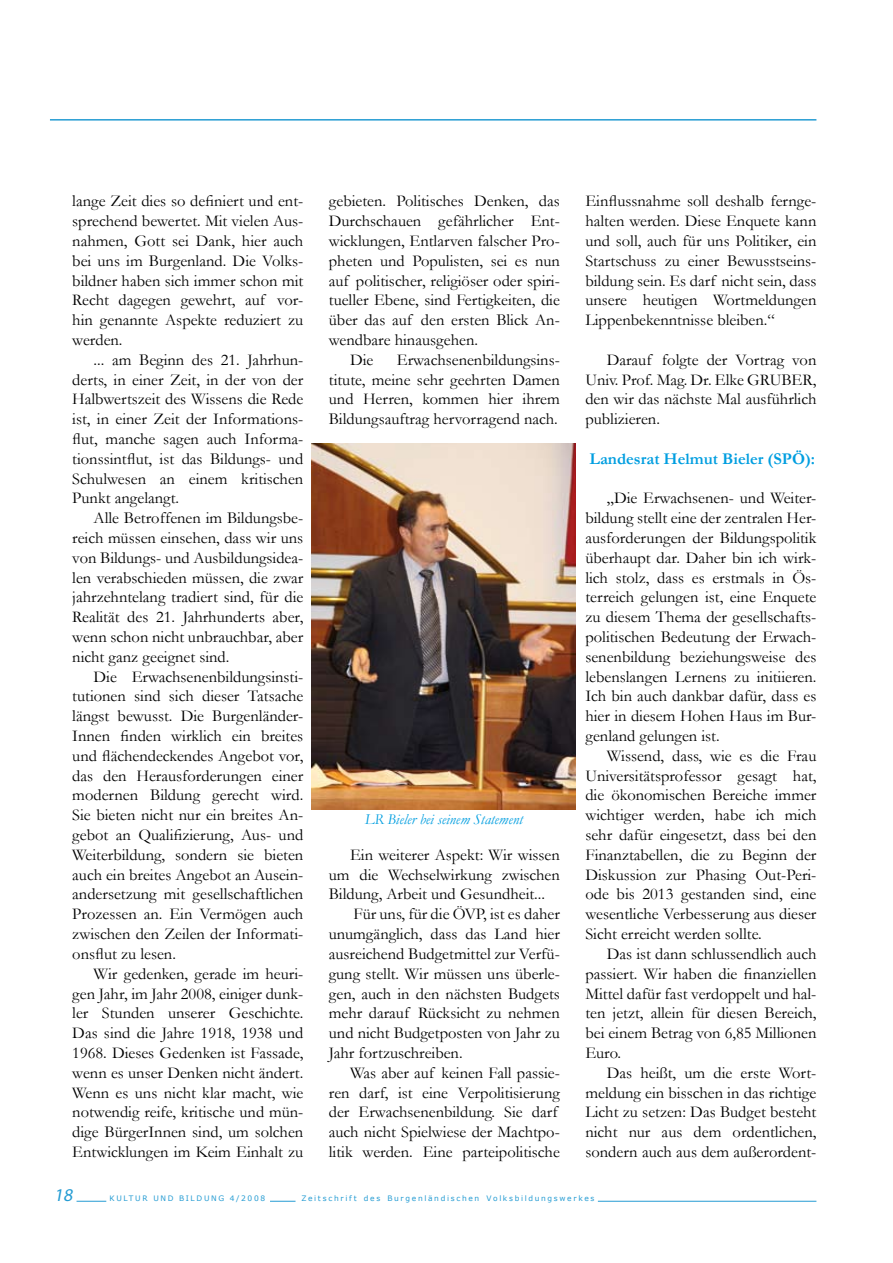
<style>
.page{position:relative;width:893px;height:1263px;background:#fff}
.page>*{position:absolute;margin:0;border:0;box-sizing:border-box;transform-origin:0 0}
.t1{font:italic 18px "Myriad Pro";color:#259cd3}
.t2{font:16.5px/19.8px "Garamond";color:#000;text-align:justify}
.t3{font:700 16.5px "Garamond";color:#009ee0}
.t4{font:italic 15px "Garamond";color:#009ee0}
.t5{font:7.5px "Verdana";letter-spacing:.225em;color:#259cd3}
</style>
<div class="page">
<hr style="left:50px;top:119px;width:766px;height:2px;background:#259cd3">
<hr style="left:598px;top:1201px;width:218px;height:1px;background:#259cd3">
<svg style="left:270px;top:1201px;width:26px;height:1px"></svg>
<svg style="left:77px;top:1201px;width:29px;height:1px"></svg>
<img style="left:311px;top:443px;width:265px;height:366px">
<p class="t2" style="left:72px;top:191px;width:233px">lange Zeit dies so definiert und ent&shy;sprechend bewertet. Mit vielen Aus&shy;nahmen, Gott sei Dank, hier auch bei uns im Burgenland. Die Volks&shy;bildner haben sich immer schon mit Recht dagegen gewehrt, auf vor&shy;hin genannte Aspekte reduziert zu werden.</p>
<p class="t2" style="left:72px;top:349px;width:233px;text-indent:21px">... am Beginn des 21. Jahrhun&shy;derts, in einer Zeit, in der von der Halbwertszeit des Wissens die Rede ist, in einer Zeit der Informations&shy;flut, manche sagen auch Informa&shy;tionssintflut, ist das Bildungs- und Schulwesen an einem kritischen Punkt angelangt.</p>
<p class="t2" style="left:72px;top:508px;width:233px;text-indent:21px">Alle Betroffenen im Bildungsbe&shy;reich müssen einsehen, dass wir uns von Bildungs- und Ausbildungsidea&shy;len verabschieden müssen, die zwar jahrzehntelang tradiert sind, für die Realität des 21. Jahrhunderts aber, wenn schon nicht unbrauchbar, aber nicht ganz geeignet sind.</p>
<p class="t2" style="left:72px;top:666px;width:233px;text-indent:21px">Die Erwachsenenbildungsinsti&shy;tutionen sind sich dieser Tatsache längst bewusst. Die Burgenländer-Innen finden wirklich ein breites und flächendeckendes Angebot vor, das den Herausforderungen einer modernen Bildung gerecht wird.<br>Sie bieten nicht nur ein breites An&shy;gebot an Qualifizierung, Aus- und Weiterbildung, sondern sie bieten auch ein breites Angebot an Ausein&shy;andersetzung mit gesellschaftlichen Prozessen an. Ein Vermögen auch zwischen den Zeilen der Informati&shy;onsflut zu lesen.</p>
<p class="t2" style="left:72px;top:963px;width:233px;text-indent:21px">Wir gedenken, gerade im heuri&shy;gen Jahr, im Jahr 2008, einiger dunk&shy;ler Stunden unserer Geschichte.<br>Das sind die Jahre 1918, 1938 und 1968. Dieses Gedenken ist Fassade, wenn es unser Denken nicht ändert.<br>Wenn es uns nicht klar macht, wie notwendig reife, kritische und mün&shy;dige BürgerInnen sind, um solchen Entwicklungen im Keim Einhalt zu</p>
<p class="t2" style="left:329px;top:191px;width:232px">gebieten. Politisches Denken, das</p>
<p class="t2" style="left:329px;top:211px;width:233px">Durchschauen gefährlicher Ent-</p>
<p class="t2" style="left:329px;top:230px;width:233px">wicklungen, Entlarven falscher Pro-</p>
<p class="t2" style="left:329px;top:250px;width:233px">pheten und Populisten, sei es nun</p>
<p class="t2" style="left:329px;top:270px;width:233px">auf politischer, religiöser oder spiri-</p>
<p class="t2" style="left:329px;top:290px;width:233px">tueller Ebene, sind Fertigkeiten, die</p>
<p class="t2" style="left:329px;top:310px;width:233px">über das auf den ersten Blick An-</p>
<p class="t2" style="left:329px;top:329px;width:151px">wendbare hinausgehen.</p>
<p class="t2" style="left:350px;top:349px;width:25px">Die</p>
<p class="t2" style="left:329px;top:349px;width:233px;text-indent:68px">Erwachsenenbildungsins&shy;titute, meine sehr geehrten Damen und Herren, kommen hier ihrem Bildungsauftrag hervorragend nach.</p>
<p class="t4" style="left:365px;top:809px;width:159px">LR Bieler bei seinem Statement</p>
<p class="t2" style="left:350px;top:844px;width:211px">Ein weiterer Aspekt: Wir wissen</p>
<p class="t2" style="left:329px;top:864px;width:233px">um die Wechselwirkung zwischen</p>
<p class="t2" style="left:329px;top:884px;width:218px">Bildung, Arbeit und Gesundheit...</p>
<p class="t2" style="left:353px;top:904px;width:208px">Für uns, für die ÖVP, ist es daher</p>
<p class="t2" style="left:329px;top:923px;width:233px">unumgänglich, dass das Land hier</p>
<p class="t2" style="left:329px;top:943px;width:233px">ausreichend Budgetmittel zur Verfü-</p>
<p class="t2" style="left:329px;top:963px;width:233px">gung stellt. Wir müssen uns überle-</p>
<p class="t2" style="left:329px;top:983px;width:233px">gen, auch in den nächsten Budgets</p>
<p class="t2" style="left:329px;top:1003px;width:233px">mehr darauf Rücksicht zu nehmen</p>
<p class="t2" style="left:329px;top:1022px;width:233px">und nicht Budgetposten von Jahr zu</p>
<p class="t2" style="left:329px;top:1042px;width:135px">Jahr fortzuschreiben.</p>
<p class="t2" style="left:350px;top:1062px;width:211px">Was aber auf keinen Fall passie-</p>
<p class="t2" style="left:329px;top:1082px;width:233px">ren darf, ist eine Verpolitisierung</p>
<p class="t2" style="left:329px;top:1102px;width:230px">der Erwachsenenbildung. Sie darf</p>
<p class="t2" style="left:329px;top:1121px;width:233px">auch nicht Spielwiese der Machtpo-</p>
<p class="t2" style="left:329px;top:1141px;width:233px">litik werden. Eine parteipolitische</p>
<p class="t2" style="left:585px;top:191px;width:233px">Einflussnahme soll deshalb fernge&shy;halten werden. Diese Enquete kann und soll, auch für uns Politiker, ein Startschuss zu einer Bewusstseins&shy;bildung sein. Es darf nicht sein, dass unsere heutigen Wortmeldungen Lippenbekenntnisse bleiben.“</p>
<p class="t2" style="left:585px;top:349px;width:233px;text-indent:21px">Darauf folgte der Vortrag von Univ. Prof. Mag. Dr. Elke GRUBER, den wir das nächste Mal ausführlich publizieren.</p>
<p class="t3" style="left:589px;top:447px;width:227px">Landesrat Helmut Bieler (SPÖ):</p>
<p class="t2" style="left:585px;top:488px;width:233px;text-indent:21px">„Die Erwachsenen- und Weiter&shy;bildung stellt eine der zentralen Her&shy;ausforderungen der Bildungspolitik überhaupt dar. Daher bin ich wirk&shy;lich stolz, dass es erstmals in Ös&shy;terreich gelungen ist, eine Enquete zu diesem Thema der gesellschafts&shy;politischen Bedeutung der Erwach&shy;senenbildung beziehungsweise des lebenslangen Lernens zu initiieren.<br>Ich bin auch dankbar dafür, dass es hier in diesem Hohen Haus im Bur&shy;genland gelungen ist.</p>
<p class="t2" style="left:585px;top:745px;width:233px;text-indent:21px">Wissend, dass, wie es die Frau Universitätsprofessor gesagt hat, die ökonomischen Bereiche immer wichtiger werden, habe ich mich sehr dafür eingesetzt, dass bei den Finanztabellen, die zu Beginn der Diskussion zur Phasing Out-Peri&shy;ode bis 2013 gestanden sind, eine wesentliche Verbesserung aus dieser Sicht erreicht werden sollte.</p>
<p class="t2" style="left:585px;top:943px;width:233px;text-indent:21px">Das ist dann schlussendlich auch passiert. Wir haben die finanziellen Mittel dafür fast verdoppelt und hal&shy;ten jetzt, allein für diesen Bereich, bei einem Betrag von 6,85 Millionen Euro.</p>
<p class="t2" style="left:585px;top:1062px;width:233px;text-indent:21px">Das heißt, um die erste Wort&shy;meldung ein bisschen in das richtige Licht zu setzen: Das Budget besteht nicht nur aus dem ordentlichen, sondern auch aus dem außerordent-</p>
<p class="t1" style="left:54px;top:1184px;width:24px">18</p>
<p class="t5" style="left:109px;top:1193px;width:157px">KULTUR UND BILDUNG 4/2008</p>
<p class="t5" style="left:301px;top:1193px;width:295px">Zeitschrift des Burgenländischen Volksbildungswerkes</p>
</div>
